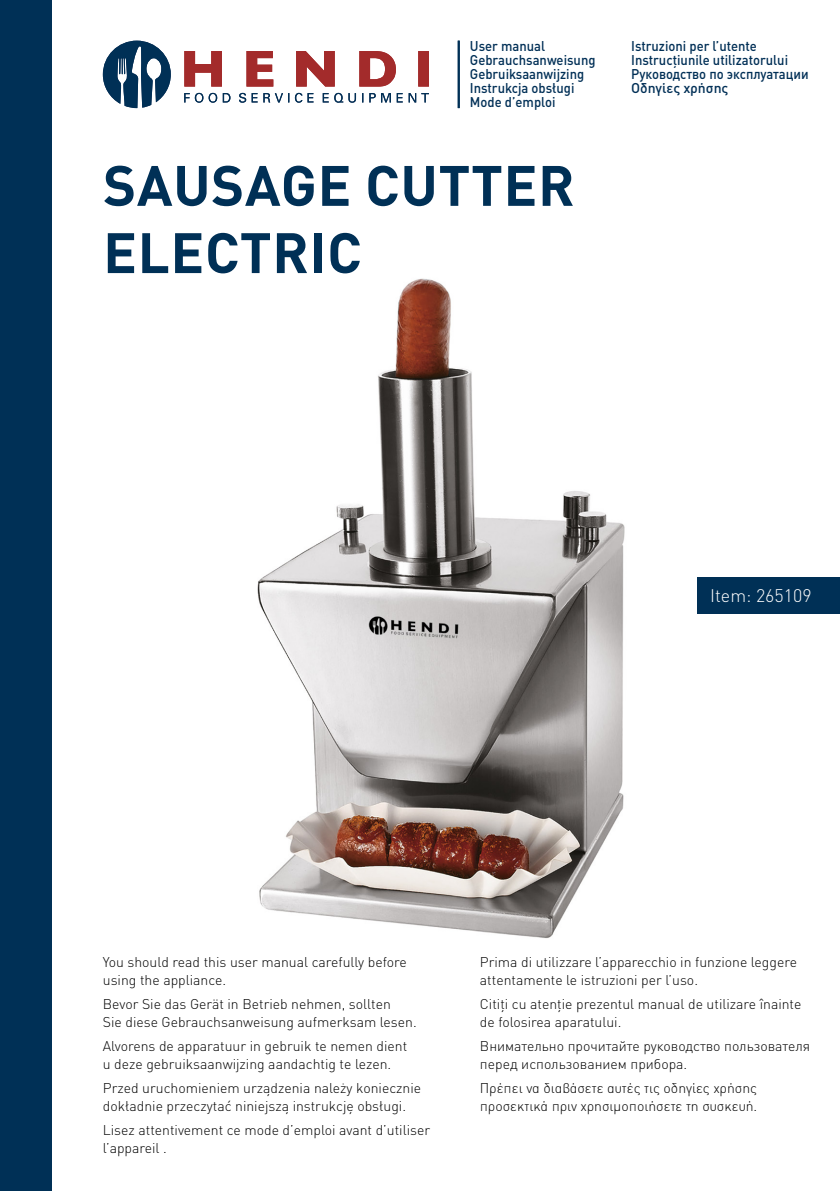
<style>
.page{position:relative;width:840px;height:1191px;background:#fff}
.page>*{position:absolute;margin:0;border:0;box-sizing:border-box;transform-origin:0 0}
.t1{font:700 56px/67.2px "DIN Pro";letter-spacing:.01em;color:#003056}
.t2{font:300 18px "DIN Pro";color:#fff}
.t3{font:300 14px/18px "DIN Pro";color:#000}
.t4{font:500 14px/14px "DIN Pro";color:#002f56;scale:.93 1}
</style>
<div class="page">
<img style="left:257px;top:278px;width:368px;height:661px">
<div style="left:697px;top:577px;width:142px;height:37px;background:#003056"></div>
<div style="left:0;top:0;width:51px;height:1191px;background:#003056"></div>
<hr style="left:457px;top:41px;width:2px;height:67px;background:#003056">
<svg style="left:184px;top:51px;width:244px;height:36px"></svg>
<svg style="left:184px;top:93px;width:244px;height:10px"></svg>
<svg style="left:103px;top:41px;width:68px;height:67px"></svg>
<p class="t4" style="left:469px;top:38px;width:137px">User manual<br>Gebrauchsanweisung<br>Gebruiksaanwijzing<br>Instrukcja obsługi<br>Mode d’emploi</p>
<p class="t4" style="left:630px;top:38px;width:192px">Istruzioni per l’utente<br>Instrucţiunile utilizatorului<br>Руководство по эксплуатации<br>Οδηγίες χρήσης</p>
<h1 class="t1" style="left:103px;top:145px;width:473px">SAUSAGE CUTTER<br>ELECTRIC</h1>
<p class="t2" style="left:709px;top:583px;width:103px">Item: 265109</p>
<p class="t3" style="left:103px;top:952px;width:305px">You should read this user manual carefully before using the appliance.</p>
<p class="t3" style="left:103px;top:994px;width:315px">Bevor Sie das Gerät in Betrieb nehmen, sollten<br>Sie diese Gebrauchsanweisung aufmerksam lesen.</p>
<p class="t3" style="left:103px;top:1036px;width:306px">Alvorens de apparatuur in gebruik te nemen dient u deze gebruiksaanwijzing aandachtig te lezen.</p>
<p class="t3" style="left:103px;top:1078px;width:319px">Przed uruchomieniem urządzenia należy koniecznie dokładnie przeczytać niniejszą instrukcję obsługi.</p>
<p class="t3" style="left:103px;top:1120px;width:328px">Lisez attentivement ce mode d’emploi avant d’utiliser l’appareil .</p>
<p class="t3" style="left:479px;top:952px;width:318px">Prima di utilizzare l’apparecchio in funzione leggere attentamente le istruzioni per l’uso.</p>
<p class="t3" style="left:479px;top:994px;width:323px">Citiţi cu atenţie prezentul manual de utilizare înainte de folosirea aparatului.</p>
<p class="t3" style="left:479px;top:1036px;width:331px">Внимательно прочитайте руководство пользователя перед использованием прибора.</p>
<p class="t3" style="left:479px;top:1078px;width:279px">Πρέπει να διαβάσετε αυτές τις οδηγίες χρήσης προσεκτικά πριν χρησιμοποιήσετε τη συσκευή.</p>
</div>
